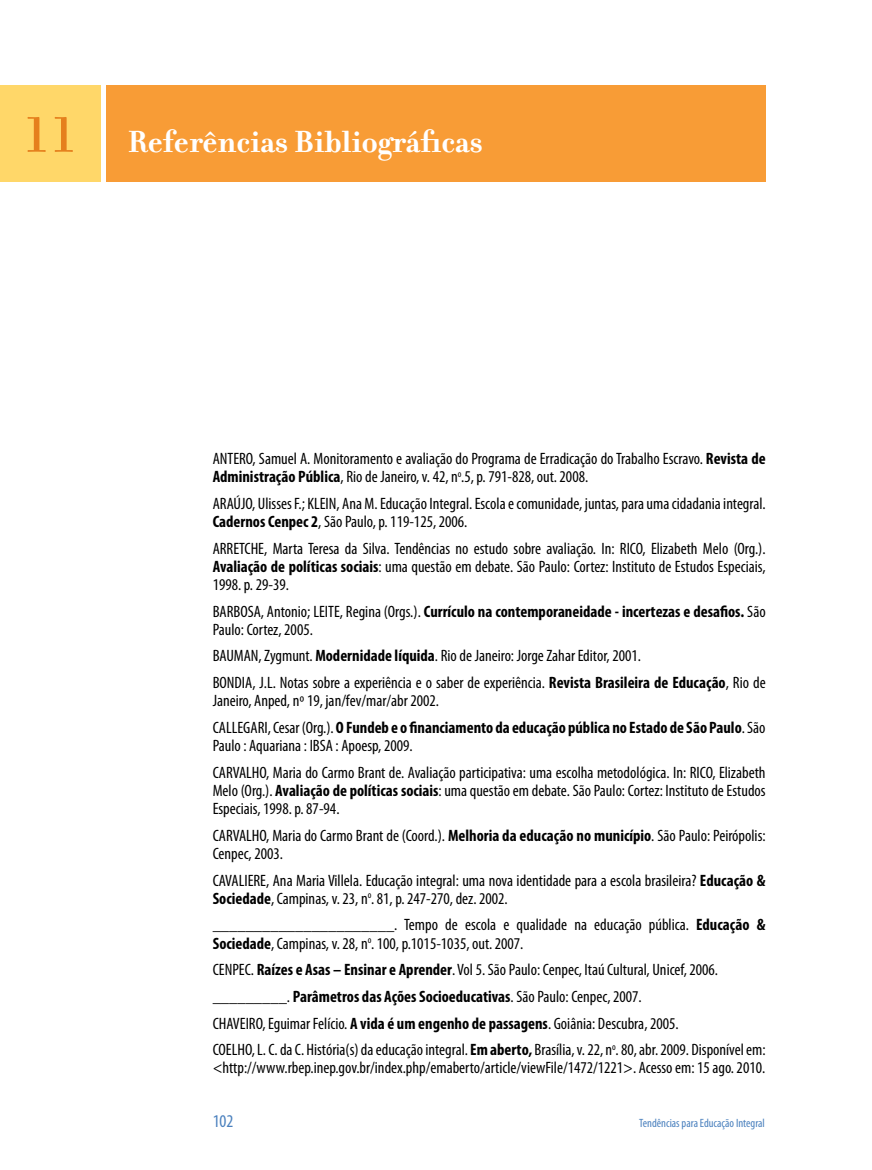
<style>
.page{position:relative;width:872px;height:1170px;background:#fff}
.page>*{position:absolute;margin:0;border:0;box-sizing:border-box;transform-origin:0 0}
.t1{font:700 33px "Filosofia";color:#fff}
.t2{font:condensed 18px "Myriad Pro";color:#4b81be}
.t3{font:condensed 16.5px/18.1px "Myriad Pro";color:#000}
.t4{font:condensed 12px "Myriad Pro";color:#4b81be}
.s1{font-family:"Filosofia Unicase";font-weight:400;font-size:54px;color:#e5801d}
.s2{font-weight:700}
</style>
<div class="page">
<div style="left:106px;top:85px;width:659px;height:96px;background:#f89c36"></div>
<div style="left:0;top:85px;width:101px;height:96px;background:#ffd769"></div>
<h1 class="t1" style="left:22px;top:122px;width:462px"><span class="s1">11</span> Referências Bibliográficas</h1>
<p class="t3" style="left:213px;top:449px;width:554px">ANTERO, Samuel A. Monitoramento e avaliação do Programa de Erradicação do Trabalho Escravo. <span class="s2">Revista de<br>Administração Pública</span>, Rio de Janeiro, v. 42, n<sup>o</sup>.5, p. 791-828, out. 2008.</p>
<p class="t3" style="left:213px;top:494px;width:554px">ARAÚJO, Ulisses F.; KLEIN, Ana M. Educação Integral. Escola e comunidade, juntas, para uma cidadania integral.<br><span class="s2">Cadernos Cenpec 2</span>, São Paulo, p. 119-125, 2006.</p>
<p class="t3" style="left:213px;top:539px;width:554px;text-align:justify">ARRETCHE, Marta Teresa da Silva. Tendências no estudo sobre avaliação. In: RICO, Elizabeth Melo (Org.).<br><span class="s2">Avaliação de políticas sociais</span>: uma questão em debate. São Paulo: Cortez: Instituto de Estudos Especiais, 1998. p. 29-39.</p>
<p class="t3" style="left:213px;top:602px;width:554px">BARBOSA, Antonio; LEITE, Regina (Orgs.). <span class="s2">Currículo na contemporaneidade - incertezas e desafios.</span> São<br>Paulo: Cortez, 2005.</p>
<p class="t3" style="left:213px;top:643px;width:554px;line-height:26.7px">BAUMAN, Zygmunt. <span class="s2">Modernidade líquida</span>. Rio de Janeiro: Jorge Zahar Editor, 2001.<br>BONDIA, J.L. Notas sobre a experiência e o saber de experiência. <span class="s2">Revista Brasileira de Educação</span>, Rio de</p>
<p class="t3" style="left:213px;top:687px;width:554px;line-height:26.7px">Janeiro, Anped, nº 19, jan/fev/mar/abr 2002.<br>CALLEGARI, Cesar (Org.). <span class="s2">O Fundeb e o financiamento da educação pública no Estado de São Paulo</span>. São</p>
<p class="t3" style="left:213px;top:732px;width:554px;line-height:26.7px">Paulo : Aquariana : IBSA : Apoesp, 2009.<br>CARVALHO, Maria do Carmo Brant de. Avaliação participativa: uma escolha metodológica. In: RICO, Elizabeth</p>
<p class="t3" style="left:213px;top:781px;width:554px">Melo (Org.). <span class="s2">Avaliação de políticas sociais</span>: uma questão em debate. São Paulo: Cortez: Instituto de Estudos<br>Especiais, 1998. p. 87-94.</p>
<p class="t3" style="left:213px;top:826px;width:554px">CARVALHO, Maria do Carmo Brant de (Coord.). <span class="s2">Melhoria da educação no município</span>. São Paulo: Peirópolis:<br>Cenpec, 2003.</p>
<p class="t3" style="left:213px;top:871px;width:554px">CAVALIERE, Ana Maria Villela. Educação integral: uma nova identidade para a escola brasileira? <span class="s2">Educação &amp;<br>Sociedade</span>, Campinas, v. 23, n<sup>o</sup>. 81, p. 247-270, dez. 2002.</p>
<p class="t3" style="left:213px;top:916px;width:554px">______________________. Tempo de escola e qualidade na educação pública. <span class="s2">Educação &amp;<br>Sociedade</span>, Campinas, v. 28, n<sup>o</sup>. 100, p.1015-1035, out. 2007.</p>
<p class="t3" style="left:213px;top:956px;width:554px;line-height:26.7px">CENPEC. <span class="s2">Raízes e Asas – Ensinar e Aprender</span>. Vol 5. São Paulo: Cenpec, Itaú Cultural, Unicef, 2006. _________. <span class="s2">Parâmetros das Ações Socioeducativas</span>. São Paulo: Cenpec, 2007.<br>CHAVEIRO, Eguimar Felício. <span class="s2">A vida é um engenho de passagens</span>. Goiânia: Descubra, 2005.<br>COELHO, L. C. da C. História(s) da educação integral. <span class="s2">Em aberto,</span> Brasília, v. 22, n<sup>o</sup>. 80, abr. 2009. Disponível em:</p>
<p class="t3" style="left:213px;top:1059px;width:554px">&lt;http://www.rbep.inep.gov.br/index.php/emaberto/article/viewFile/1472/1221&gt;. Acesso em: 15 ago. 2010.</p>
<p class="t2" style="left:213px;top:1111px;width:22px">102</p>
<p class="t4" style="left:639px;top:1116px;width:127px">Tendências para Educação Integral</p>
</div>
